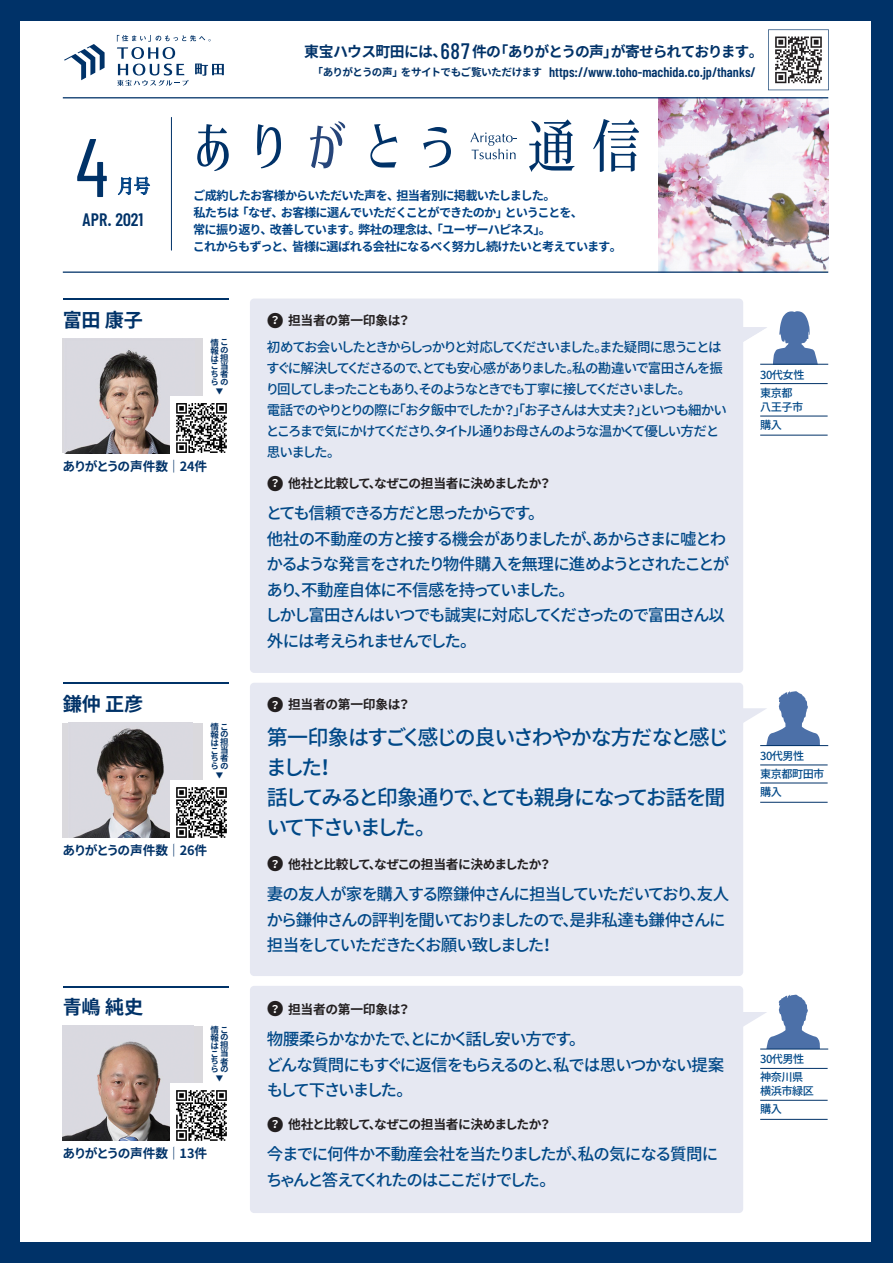
<style>
.page{position:relative;width:893px;height:1263px;background:#003268}
.page>*{position:absolute;margin:0;border:0;box-sizing:border-box;transform-origin:0 0}
.t1{font:82.95px "Barlow Condensed";color:#003268}
.t2{font:500 21px/30px "Noto Sans CJ Kjp";letter-spacing:-.105em;color:#004887}
.t3{font:700 19.2px "Noto Sans CJ Kjp";letter-spacing:-.01em;color:#003268}
.t4{font:19.2px "Corporate Mincho";color:#014284;scale:.85 1}
.t5{font:600 18px "Barlow Condensed";color:#003268}
.t6{font:500 16.5px/25.5px "Noto Sans CJ Kjp";letter-spacing:-.085em;color:#004887}
.t7{font:700 14.85px "Noto Sans CJ Kjp";letter-spacing:-.055em;color:#003268}
.t8{font:600 13.8px "Barlow Condensed";color:#003268}
.t9{font:500 13.5px/21px "Noto Sans CJ Kjp";letter-spacing:-.12em;color:#004887}
.t10{font:700 12.75px "Noto Sans CJ Kjp";letter-spacing:-.035em;color:#231f20}
.t11{font:700 12.75px "Noto Sans CJ Kjp";letter-spacing:-.055em;color:#003268}
.t12{font:700 12.15px/17px "Noto Sans CJ Kjp";letter-spacing:-.07em;color:#014284}
.t13{font:500 11.1px/18px "Noto Sans CJ Kjp";letter-spacing:-.04em;color:#004887}
.t14{font:700 8.55px/7.8px "Noto Sans CJ Kjp";color:#003268}
.t15{font:700 7.5px "Noto Sans CJ Kjp";color:#003268}
.s1{font-family:"Barlow Condensed";font-weight:500;font-size:22.35px}
.s2{font-family:"Noto Sans CJ Kjp";font-weight:700;font-size:10.65px}
.s3{font-size:16.95px}
.s4{font-size:10.65px;color:#fff}
</style>
<div class="page">
<div style="left:20px;top:21px;width:851px;height:1221px;background:#fff"></div>
<img style="left:659px;top:98px;width:169px;height:173px">
<div style="left:250px;top:986px;width:493px;height:227px;background:#e6e8f2;border-radius:4px"></div>
<svg style="left:743px;top:994px;width:77px;height:54px"></svg>
<hr style="left:760px;top:1049px;width:68px;height:1px;background:#003268">
<hr style="left:760px;top:1068px;width:68px;height:1px;background:#003268">
<hr style="left:760px;top:1100px;width:68px;height:1px;background:#003268">
<hr style="left:760px;top:1119px;width:68px;height:1px;background:#003268">
<div style="left:63px;top:1026px;width:140px;height:114px;background:#dad9dd"></div>
<img style="left:63px;top:1041px;width:107px;height:99px">
<div style="left:170px;top:1083px;width:59px;height:61px;background:#fff"></div>
<img style="left:176px;top:1090px;width:51px;height:51px">
<hr style="left:63px;top:986px;width:166px;height:1px;background:#003268">
<div style="left:250px;top:683px;width:493px;height:293px;background:#e6e8f2;border-radius:4px"></div>
<svg style="left:743px;top:691px;width:77px;height:54px"></svg>
<hr style="left:760px;top:745px;width:68px;height:1px;background:#003268">
<hr style="left:760px;top:765px;width:68px;height:1px;background:#003268">
<hr style="left:760px;top:783px;width:68px;height:1px;background:#003268">
<hr style="left:760px;top:802px;width:68px;height:1px;background:#003268">
<div style="left:63px;top:723px;width:140px;height:114px;background:#dad9dd"></div>
<img style="left:75px;top:728px;width:95px;height:109px">
<div style="left:170px;top:780px;width:59px;height:61px;background:#fff"></div>
<img style="left:176px;top:787px;width:51px;height:51px">
<hr style="left:63px;top:683px;width:166px;height:1px;background:#003268">
<div style="left:250px;top:298px;width:493px;height:375px;background:#e6e8f2;border-radius:4px"></div>
<svg style="left:743px;top:327px;width:24px;height:15px"></svg>
<svg style="left:773px;top:311px;width:48px;height:53px"></svg>
<hr style="left:760px;top:364px;width:68px;height:1px;background:#003268">
<hr style="left:760px;top:383px;width:68px;height:1px;background:#003268">
<hr style="left:760px;top:416px;width:68px;height:1px;background:#003268">
<hr style="left:760px;top:435px;width:68px;height:1px;background:#003268">
<div style="left:63px;top:338px;width:140px;height:115px;background:#dad9dd"></div>
<img style="left:65px;top:350px;width:105px;height:103px">
<div style="left:170px;top:396px;width:59px;height:61px;background:#fff"></div>
<img style="left:176px;top:403px;width:51px;height:50px">
<hr style="left:63px;top:298px;width:166px;height:2px;background:#003268">
<svg style="left:197px;top:124px;width:32px;height:47px"></svg>
<svg style="left:257px;top:124px;width:24px;height:44px"></svg>
<svg style="left:310px;top:121px;width:35px;height:47px"></svg>
<svg style="left:370px;top:124px;width:27px;height:44px"></svg>
<svg style="left:423px;top:127px;width:28px;height:41px"></svg>
<svg style="left:529px;top:119px;width:45px;height:53px"></svg>
<svg style="left:593px;top:119px;width:46px;height:53px"></svg>
<svg style="left:470px;top:132px;width:47px;height:27px"></svg>
<hr style="left:63px;top:271px;width:765px;height:2px;background:#003268">
<hr style="left:63px;top:97px;width:765px;height:1px;background:#003268">
<hr style="left:171px;top:117px;width:1px;height:133px;background:#003268">
<svg style="left:768px;top:29px;width:61px;height:61px"></svg>
<svg style="left:64px;top:44px;width:41px;height:36px"></svg>
<svg style="left:117px;top:35px;width:107px;height:51px"></svg>
<svg style="left:118px;top:176px;width:32px;height:19px"></svg>
<h1 class="t1" style="left:75px;top:115px;width:35px">4</h1>
<p class="t4" style="left:118px;top:174px;width:40px">月号</p>
<p class="t5" style="left:82px;top:208px;width:63px">APR. 2021</p>
<p class="t7" style="left:304px;top:43px;width:461px">東宝ハウス町田には、<span class="s1">687</span> 件の「ありがとうの声」が寄せられております。</p>
<p class="t8" style="left:313px;top:63px;width:444px"><span class="s2">「ありがとうの声」をサイトでもご覧いただけます</span> https://www.toho-machida.co.jp/thanks/</p>
<p class="t12" style="left:193px;top:187px;width:430px">ご成約したお客様からいただいた声を、担当者別に掲載いたしました。<br>私たちは「なぜ、お客様に選んでいただくことができたのか」ということを、<br>常に振り返り、改善しています。弊社の理念は、「ユーザーハピネス」。<br>これからもずっと、皆様に選ばれる会社になるべく努力し続けたいと考えています。</p>
<p class="t3" style="left:63px;top:309px;width:82px">富田 康子</p>
<p class="t10" style="left:267px;top:313px;width:145px"><span class="s3">●</span><span class="s4">？</span> 担当者の第一印象は？</p>
<p class="t9" style="left:266px;top:337px;width:463px">初めてお会いしたときからしっかりと対応してくださいました。また疑問に思うことはすぐに解決してくださるので、とても安心感がありました。私の勘違いで富田さんを振り回してしまったこともあり、そのようなときでも丁寧に接してくださいました。<br>電話でのやりとりの際に「お夕飯中でしたか？」「お子さんは大丈夫？」といつも細かいところまで気にかけてくださり、タイトル通りお母さんのような温かくて優しい方だと思いました。</p>
<p class="t10" style="left:267px;top:476px;width:286px"><span class="s3">●</span><span class="s4">？</span> 他社と比較して、なぜこの担当者に決めましたか？</p>
<p class="t6" style="left:265px;top:501px;width:465px">とても信頼できる方だと思ったからです。<br>他社の不動産の方と接する機会がありましたが、あからさまに嘘とわかるような発言をされたり物件購入を無理に進めようとされたことがあり、不動産自体に不信感を持っていました。<br>しかし富田さんはいつでも誠実に対応してくださったので富田さん以外には考えられませんでした。</p>
<p class="t14" style="left:211px;top:339px;width:19px">情こ報は<br>こ当ち者らの</p>
<p class="t14" style="left:220px;top:346px;width:10px">の担</p>
<p class="t15" style="left:216px;top:387px;width:9px">▼</p>
<p class="t11" style="left:63px;top:459px;width:146px">ありがとうの声件数｜24件</p>
<p class="t3" style="left:63px;top:693px;width:82px">鎌仲 正彦</p>
<p class="t14" style="left:211px;top:723px;width:19px">情こ報は<br>こ当ち者らの</p>
<p class="t14" style="left:220px;top:730px;width:10px">の担</p>
<p class="t15" style="left:216px;top:771px;width:9px">▼</p>
<p class="t11" style="left:63px;top:843px;width:146px">ありがとうの声件数｜26件</p>
<p class="t3" style="left:63px;top:996px;width:82px">青嶋 純史</p>
<p class="t14" style="left:211px;top:1026px;width:19px">情こ報は<br>こ当ち者らの</p>
<p class="t14" style="left:220px;top:1033px;width:10px">の担</p>
<p class="t15" style="left:216px;top:1074px;width:9px">▼</p>
<p class="t11" style="left:63px;top:1146px;width:146px">ありがとうの声件数｜13件</p>
<p class="t10" style="left:267px;top:697px;width:145px"><span class="s3">●</span><span class="s4">？</span> 担当者の第一印象は？</p>
<p class="t2" style="left:266px;top:723px;width:464px">第一印象はすごく感じの良いさわやかな方だなと感じました！<br>話してみると印象通りで、とても親身になってお話を聞いて下さいました。</p>
<p class="t10" style="left:267px;top:857px;width:286px"><span class="s3">●</span><span class="s4">？</span> 他社と比較して、なぜこの担当者に決めましたか？</p>
<p class="t6" style="left:267px;top:881px;width:464px">妻の友人が家を購入する際鎌仲さんに担当していただいており、友人から鎌仲さんの評判を聞いておりましたので、是非私達も鎌仲さんに担当をしていただきたくお願い致しました！</p>
<p class="t10" style="left:267px;top:1002px;width:145px"><span class="s3">●</span><span class="s4">？</span> 担当者の第一印象は？</p>
<p class="t6" style="left:266px;top:1026px;width:459px">物腰柔らかなかたで、とにかく話し安い方です。<br>どんな質問にもすぐに返信をもらえるのと、私では思いつかない提案もして下さいました。</p>
<p class="t10" style="left:267px;top:1117px;width:286px"><span class="s3">●</span><span class="s4">？</span> 他社と比較して、なぜこの担当者に決めましたか？</p>
<p class="t6" style="left:266px;top:1142px;width:454px">今までに何件か不動産会社を当たりましたが、私の気になる質問にちゃんと答えてくれたのはここだけでした。</p>
<p class="t13" style="left:760px;top:366px;width:46px">30代女性東京都</p>
<p class="t13" style="left:760px;top:399px;width:45px">八王子市購入</p>
<p class="t13" style="left:760px;top:747px;width:66px">30代男性<br>東京都町田市購入</p>
<p class="t13" style="left:760px;top:1050px;width:46px">30代男性神奈川県</p>
<p class="t13" style="left:760px;top:1082px;width:55px">横浜市緑区購入</p>
</div>
